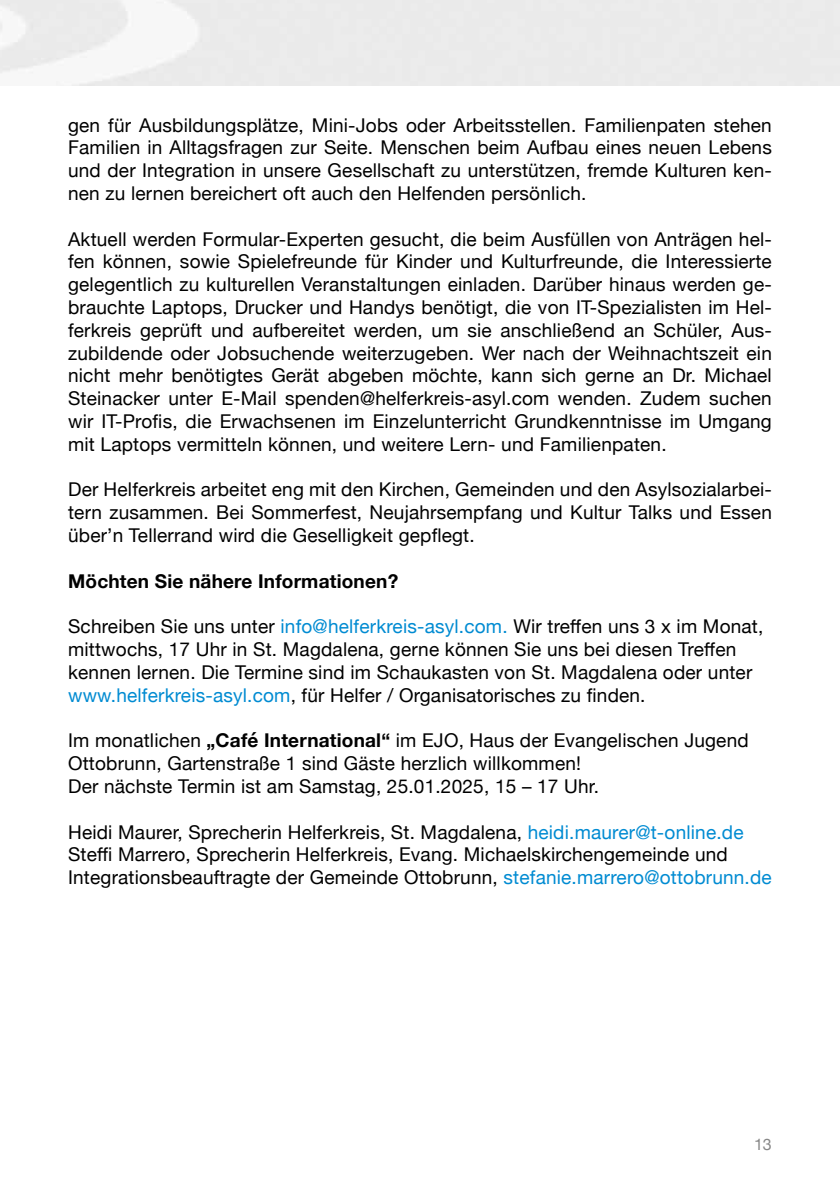
<style>
.page{position:relative;width:840px;height:1191px;background:#fff}
.page>*{position:absolute;margin:0;border:0;box-sizing:border-box;transform-origin:0 0}
.t1{font:19px/22.8px "Helvetica Neue";letter-spacing:.01em;color:#000;text-align:justify}
.t2{font:700 19px "Helvetica Neue";letter-spacing:.01em;color:#000}
.t3{font:16px "Helvetica Neue";color:#878787}
.s1{color:#008bd2}
.s2{font-weight:700}
</style>
<div class="page">
<p class="t1" style="left:68px;top:114px;width:705px">gen für Ausbildungsplätze, Mini-Jobs oder Arbeitsstellen. Familienpaten stehen Familien in Alltagsfragen zur Seite. Menschen beim Aufbau eines neuen Lebens und der Integration in unsere Gesellschaft zu unterstützen, fremde Kulturen ken&shy;nen zu lernen bereichert oft auch den Helfenden persönlich.</p>
<p class="t1" style="left:68px;top:228px;width:705px">Aktuell werden Formular-Experten gesucht, die beim Ausfüllen von Anträgen hel&shy;fen können, sowie Spielefreunde für Kinder und Kulturfreunde, die Interessierte gelegentlich zu kulturellen Veranstaltungen einladen. Darüber hinaus werden ge&shy;brauchte Laptops, Drucker und Handys benötigt, die von IT-Spezialisten im Hel&shy;ferkreis geprüft und aufbereitet werden, um sie anschließend an Schüler, Aus&shy;zubildende oder Jobsuchende weiterzugeben. Wer nach der Weihnachtszeit ein nicht mehr benötigtes Gerät abgeben möchte, kann sich gerne an Dr. Michael Steinacker unter E-Mail spenden@helferkreis-asyl.com wenden. Zudem suchen wir IT-Profis, die Erwachsenen im Einzelunterricht Grundkenntnisse im Umgang mit Laptops vermitteln können, und weitere Lern- und Familienpaten.</p>
<p class="t1" style="left:68px;top:479px;width:705px">Der Helferkreis arbeitet eng mit den Kirchen, Gemeinden und den Asylsozialarbei&shy;tern zusammen. Bei Sommerfest, Neujahrsempfang und Kultur Talks und Essen über’n Tellerrand wird die Geselligkeit gepflegt.</p>
<p class="t2" style="left:68px;top:566px;width:331px">Möchten Sie nähere Informationen?</p>
<p class="t1" style="left:68px;top:616px;width:696px;text-align:left">Schreiben Sie uns unter <span class="s1">info@helferkreis-asyl.com.</span> Wir treffen uns 3 x im Monat, mittwochs, 17 Uhr in St. Magdalena, gerne können Sie uns bei diesen Treffen kennen lernen. Die Termine sind im Schaukasten von St. Magdalena oder unter <span class="s1">www.helferkreis-asyl.com</span>, für Helfer / Organisatorisches zu finden.</p>
<p class="t1" style="left:68px;top:730px;width:681px;text-align:left">Im monatlichen <span class="s2">„Café International“</span> im EJO, Haus der Evangelischen Jugend<br>Ottobrunn, Gartenstraße 1 sind Gäste herzlich willkommen!<br>Der nächste Termin ist am Samstag, 25.01.2025, 15 – 17 Uhr.</p>
<p class="t1" style="left:68px;top:821px;width:704px;text-align:left">Heidi Maurer, Sprecherin Helferkreis, St. Magdalena, <span class="s1">heidi.maurer@t-online.de<br></span>Steffi Marrero, Sprecherin Helferkreis, Evang. Michaelskirchengemeinde und<br>Integrationsbeauftragte der Gemeinde Ottobrunn, <span class="s1">stefanie.marrero@ottobrunn.de</span></p>
<p class="t3" style="left:753px;top:1132px;width:19px">13</p>
</div>
